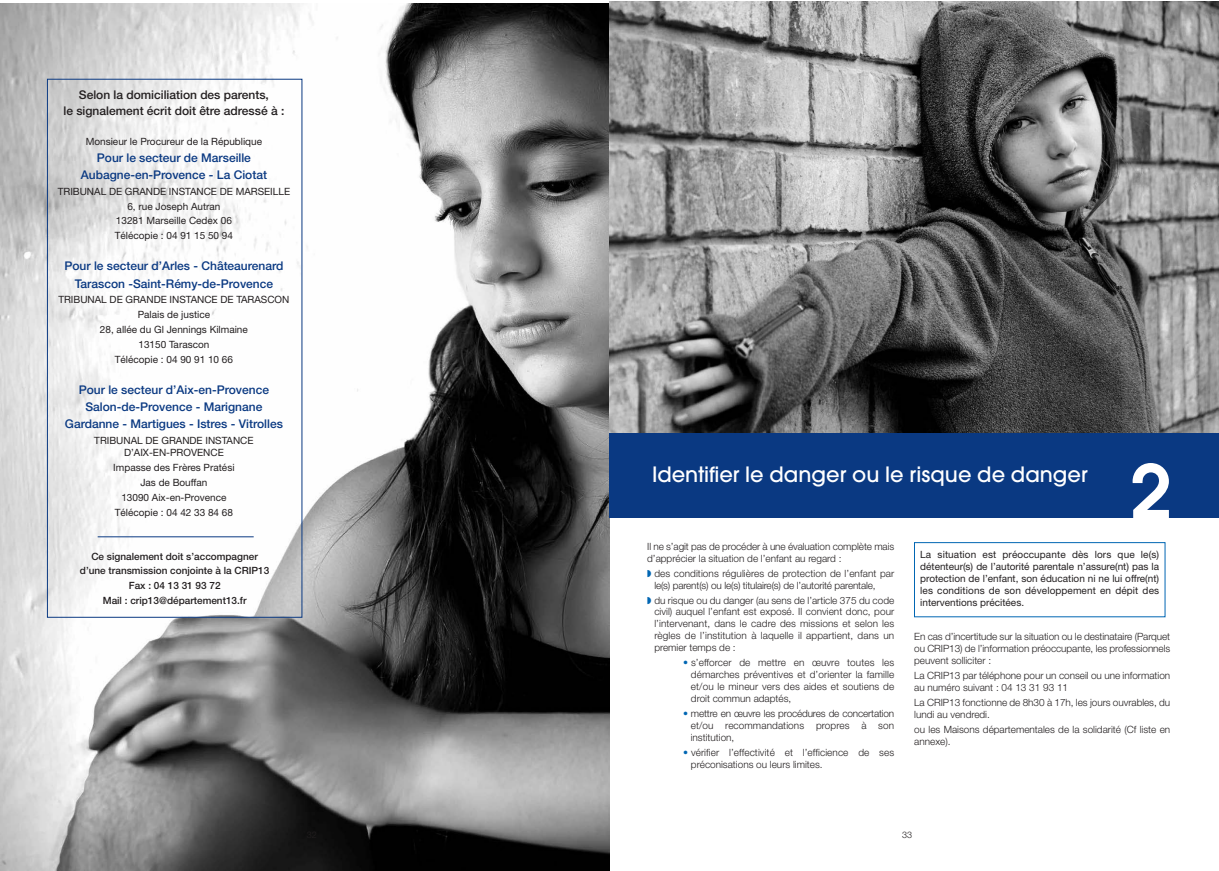
<style>
.page{position:relative;width:1219px;height:871px;background:#fff}
.page>*{position:absolute;margin:0;border:0;box-sizing:border-box;transform-origin:0 0}
.t1{font:600 74.6px "Avant Garde";color:#fff}
.t2{font:500 21px "Avant Garde";color:#fff}
.t3{font:500 12px/17.2px "Helvetica Neue";color:#0a3982;text-align:center}
.t4{font:500 12px/15.8px "Helvetica Neue";color:#231f20;text-align:center}
.t5{font:300 10px/12px "Helvetica Neue";color:#231f20}
.t6{font:10px/14.8px "Helvetica Neue";color:#231f20;text-align:center}
.t7{font:500 10px/14.8px "Helvetica Neue";color:#231f20;text-align:center}
.t8{font:300 9px "Helvetica Neue";color:#231f20}
.s1{color:#0166b3}
</style>
<div class="page">
<img style="left:0;top:3px;width:609px;height:867px">
<div style="left:47px;top:79px;width:255px;height:538px;border:1px solid #0a3982"></div>
<hr style="left:98px;top:536px;width:156px;height:1px;background:#0a3982">
<img style="left:609px;top:2px;width:610px;height:431px">
<div style="left:609px;top:433px;width:610px;height:85px;background:#0a3982"></div>
<div style="left:914px;top:542px;width:251px;height:75px;border:1px solid #0166b3"></div>
<p class="t4" style="left:64px;top:88px;width:222px">Selon la domiciliation des parents,<br>le signalement écrit doit être adressé à :</p>
<p class="t6" style="left:86px;top:135px;width:178px">Monsieur le Procureur de la République</p>
<p class="t3" style="left:81px;top:150px;width:188px">Pour le secteur de Marseille<br>Aubagne-en-Provence - La Ciotat</p>
<p class="t6" style="left:58px;top:185px;width:234px">TRIBUNAL DE GRANDE INSTANCE DE MARSEILLE<br>6, rue Joseph Autran<br>13281 Marseille Cedex 06<br>Télécopie : 04 91 15 50 94</p>
<p class="t3" style="left:64px;top:258px;width:220px">Pour le secteur d’Arles - Châteaurenard<br>Tarascon -Saint-Rémy-de-Provence</p>
<p class="t6" style="left:58px;top:293px;width:233px">TRIBUNAL DE GRANDE INSTANCE DE TARASCON<br>Palais de justice<br>28, allée du Gl Jennings Kilmaine<br>13150 Tarascon<br>Télécopie : 04 90 91 10 66</p>
<p class="t3" style="left:65px;top:382px;width:219px">Pour le secteur d’Aix-en-Provence<br>Salon-de-Provence - Marignane<br>Gardanne - Martigues - Istres - Vitrolles</p>
<p class="t6" style="left:94px;top:435px;width:161px;line-height:12px">TRIBUNAL DE GRANDE INSTANCE<br>D’AIX-EN-PROVENCE</p>
<p class="t6" style="left:113px;top:461px;width:123px">Impasse des Frères Pratési<br>Jas de Bouffan<br>13090 Aix-en-Provence<br>Télécopie : 04 42 33 84 68</p>
<p class="t7" style="left:80px;top:549px;width:191px">Ce signalement doit s’accompagner d’une transmission conjointe à la CRIP13<br>Fax : 04 13 31 93 72<br>Mail : crip13@département13.fr</p>
<h2 class="t2" style="left:652px;top:466px;width:437px">Identifier le danger ou le risque de danger</h2>
<h1 class="t1" style="left:1130px;top:464px;width:43px">2</h1>
<p class="t5" style="left:647px;top:541px;width:248px">Il ne s’agit pas de procéder à une évaluation complète mais d’apprécier la situation de l’enfant au regard :</p>
<p class="t5" style="left:654px;top:568px;width:241px;line-height:11.5px">des conditions régulières de protection de l’enfant par le(s) parent(s) ou le(s) titulaire(s) de l’autorité parentale,</p>
<p class="t5" style="left:654px;top:595px;width:241px;text-align:justify">du risque ou du danger (au sens de l’article 375 du code civil) auquel l’enfant est exposé. Il convient donc, pour l’intervenant, dans le cadre des missions et selon les règles de l’institution à laquelle il appartient, dans un premier temps de :</p>
<p class="t5" style="left:691px;top:657px;width:205px;text-align:justify;text-indent:-8px"><span class="s1">•</span> s’efforcer de mettre en œuvre toutes les démarches préventives et d’orienter la famille et/ou le mineur vers des aides et soutiens de droit commun adaptés,</p>
<p class="t5" style="left:691px;top:708px;width:205px;text-align:justify;text-indent:-8px"><span class="s1">•</span> mettre en œuvre les procédures de concertation et/ou recommandations propres à son institution,</p>
<p class="t5" style="left:691px;top:747px;width:205px;text-indent:-8px"><span class="s1">•</span> vérifier l’effectivité et l’efficience de ses préconisations ou leurs limites.</p>
<p class="t6" style="left:920px;top:549px;width:240px;line-height:12px;text-align:justify">La situation est préoccupante dès lors que le(s) détenteur(s) de l’autorité parentale n’assure(nt) pas la protection de l’enfant, son éducation ni ne lui offre(nt) les conditions de son développement en dépit des interventions précitées.</p>
<p class="t5" style="left:914px;top:631px;width:258px;text-align:justify">En cas d’incertitude sur la situation ou le destinataire (Parquet ou CRIP13) de l’information préoccupante, les professionnels peuvent solliciter :</p>
<p class="t5" style="left:914px;top:670px;width:258px">La CRIP13 par téléphone pour un conseil ou une information au numéro suivant : 04 13 31 93 11</p>
<p class="t5" style="left:914px;top:696px;width:258px">La CRIP13 fonctionne de 8h30 à 17h, les jours ouvrables, du lundi au vendredi.</p>
<p class="t5" style="left:914px;top:723px;width:257px">ou les Maisons départementales de la solidarité (Cf liste en annexe).</p>
<p class="t8" style="left:902px;top:831px;width:11px">33</p>
</div>
